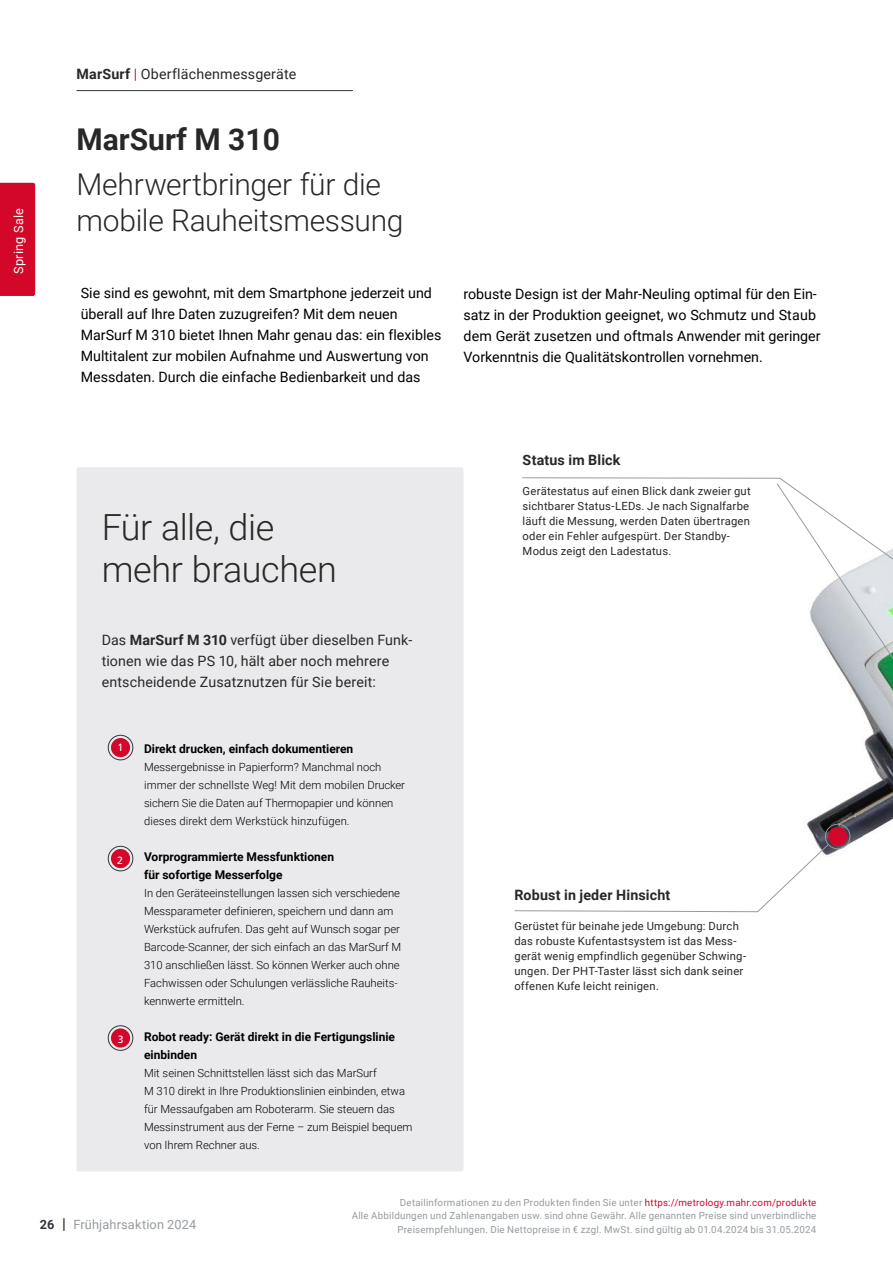
<style>
.page{position:relative;width:893px;height:1263px;background:#fff}
.page>*{position:absolute;margin:0;border:0;box-sizing:border-box;transform-origin:0 0}
.H1_24pt_Light{font:300 36px/42px "Roboto";letter-spacing:-.01em;color:#282827}
.H2_20pt_Light{font:300 30px/36px "Roboto";letter-spacing:-.01em;color:#282827}
.H2_20pt_Light_ohne_Abstand{font:700 30px "Roboto";color:#282827}
.P-Product-FeatureText{font:14.25px/21px "Roboto";color:#000}
.Einleitung_9_5_Regular{font:14.25px/21px "Roboto";letter-spacing:.01em;color:#282827}
.Einleitung_9_5_Regular_ohne_Abstand{font:700 14.25px "Roboto";letter-spacing:.01em;color:#282827}
.Dachzeile_9_5pt_Regular{font:14.25px "Roboto";letter-spacing:.01em;color:#282827}
.t1{font:12.75px "Roboto";letter-spacing:.015em;color:#969b9e}
.t2{font:12.75px "Roboto";letter-spacing:.015em;color:#fff}
.P-Product-FeatureText-2{font:700 12px/18px "Roboto";color:#000}
.P-Product-FeatureText-3{font:300 11.25px/18px "Roboto";color:#000}
.Infotext_7_5pt_Regular{font:11.25px/15px "Roboto";letter-spacing:.02em;color:#282827}
.BP3_Zahlen_White{font:10.5px "Frutiger LT Pro";color:#fff}
.t3{font:9.75px/13.5px "Roboto";letter-spacing:.025em;color:#969b9e;text-align:right}
.s1{font-weight:700}
.s2{color:#d3072a}
.s3{font-weight:700;color:#32383d}
.s4{font-weight:700;font-size:15px;color:#32383d}
</style>
<div class="page">
<div style="left:0;top:183px;width:35px;height:113px;background:#d3072a"></div>
<img style="left:805px;top:777px;width:88px;height:77px">
<div style="left:77px;top:467px;width:386px;height:704px;background:#eaeaec;border-radius:2px"></div>
<svg style="left:514px;top:843px;width:316px;height:69px"></svg>
<div style="left:825px;top:824px;width:25px;height:25px;border:1px solid #969b9e;border-radius:50%"></div>
<div style="left:828px;top:827px;width:19px;height:19px;background:#d3072a;border-radius:50%"></div>
<svg style="left:522px;top:477px;width:371px;height:300px"></svg>
<div style="left:108px;top:735px;width:25px;height:25px;border:1px solid #32383d;border-radius:50%"></div>
<div style="left:111px;top:738px;width:19px;height:19px;background:#d3072a;border-radius:50%"></div>
<div style="left:108px;top:846px;width:25px;height:25px;border:1px solid #32383d;border-radius:50%"></div>
<div style="left:111px;top:849px;width:19px;height:19px;background:#d3072a;border-radius:50%"></div>
<div style="left:108px;top:1025px;width:25px;height:26px;border:1px solid #32383d;border-radius:50%"></div>
<div style="left:111px;top:1028px;width:19px;height:19px;background:#d3072a;border-radius:50%"></div>
<hr style="left:77px;top:90px;width:276px;height:1px;background:#32383d">
<p class="t2" style="left:10px;top:274px;width:67px;rotate:-90deg">Spring Sale</p>
<p class="Dachzeile_9_5pt_Regular" style="left:77px;top:64px;width:221px"><span class="s1">MarSurf</span> <span class="s2">|</span> Oberflächenmessgeräte</p>
<p class="H2_20pt_Light_ohne_Abstand" style="left:77px;top:118px;width:205px">MarSurf M 310</p>
<p class="H2_20pt_Light" style="left:77px;top:165px;width:329px">Mehrwertbringer für die mobile Rauheitsmessung</p>
<p class="P-Product-FeatureText" style="left:81px;top:282px;width:362px">Sie sind es gewohnt, mit dem Smartphone jederzeit und überall auf Ihre Daten zuzugreifen? Mit dem neuen MarSurf M 310 bietet Ihnen Mahr genau das: ein flexibles Multitalent zur mobilen Aufnahme und Auswertung von Messdaten. Durch die einfache Bedienbarkeit und das</p>
<p class="P-Product-FeatureText" style="left:463px;top:283px;width:359px">robuste Design ist der Mahr-Neuling optimal für den Ein&shy;satz in der Produktion geeignet, wo Schmutz und Staub dem Gerät zusetzen und oftmals Anwender mit geringer Vorkenntnis die Qualitätskontrollen vornehmen.</p>
<p class="H1_24pt_Light" style="left:102px;top:505px;width:237px">Für alle, die mehr brauchen</p>
<p class="Einleitung_9_5_Regular" style="left:102px;top:629px;width:312px">Das <span class="s1">MarSurf M 310</span> verfügt über dieselben Funk&shy;tionen wie das PS 10, hält aber noch mehrere entscheidende Zusatznutzen für Sie bereit:</p>
<p class="BP3_Zahlen_White" style="left:117px;top:741px;width:7px">1</p>
<p class="BP3_Zahlen_White" style="left:117px;top:854px;width:7px">2</p>
<p class="BP3_Zahlen_White" style="left:118px;top:1033px;width:7px">3</p>
<p class="P-Product-FeatureText-2" style="left:144px;top:739px;width:211px">Direkt drucken, einfach dokumentieren</p>
<p class="P-Product-FeatureText-3" style="left:144px;top:757px;width:262px">Messergebnisse in Papierform? Manchmal noch immer der schnellste Weg! Mit dem mobilen Drucker sichern Sie die Daten auf Thermopapier und können dieses direkt dem Werkstück hinzufügen.</p>
<p class="P-Product-FeatureText-2" style="left:144px;top:847px;width:192px">Vorprogrammierte Messfunktionen für sofortige Messerfolge</p>
<p class="P-Product-FeatureText-3" style="left:144px;top:883px;width:259px">In den Geräteeinstellungen lassen sich verschiedene Messparameter definieren, speichern und dann am Werkstück aufrufen. Das geht auf Wunsch sogar per Barcode-Scanner, der sich einfach an das MarSurf M 310 anschließen lässt. So können Werker auch ohne Fachwissen oder Schulungen verlässliche Rauheits&shy;kennwerte ermitteln.</p>
<p class="P-Product-FeatureText-2" style="left:144px;top:1027px;width:253px">Robot ready: Gerät direkt in die Fertigungslinie einbinden</p>
<p class="P-Product-FeatureText-3" style="left:144px;top:1063px;width:270px">Mit seinen Schnittstellen lässt sich das MarSurf<br>M 310 direkt in Ihre Produktionslinien einbinden, etwa für Messaufgaben am Roboterarm. Sie steuern das Messinstrument aus der Ferne – zum Beispiel bequem von Ihrem Rechner aus.</p>
<p class="Einleitung_9_5_Regular_ohne_Abstand" style="left:523px;top:450px;width:99px">Status im Blick</p>
<p class="Infotext_7_5pt_Regular" style="left:523px;top:483px;width:230px">Gerätestatus auf einen Blick dank zweier gut sichtbarer Status-LEDs. Je nach Signalfarbe läuft die Messung, werden Daten übertragen oder ein Fehler aufgespürt. Der Standby-Modus zeigt den Ladestatus.</p>
<p class="Einleitung_9_5_Regular_ohne_Abstand" style="left:514px;top:885px;width:157px">Robust in jeder Hinsicht</p>
<p class="Infotext_7_5pt_Regular" style="left:514px;top:918px;width:233px">Gerüstet für beinahe jede Umgebung: Durch das robuste Kufentastsystem ist das Mess&shy;gerät wenig empfindlich gegenüber Schwing&shy;ungen. Der PHT-Taster lässt sich dank seiner offenen Kufe leicht reinigen.</p>
<p class="t1" style="left:40px;top:1215px;width:158px"><span class="s3">26</span> <span class="s4">|</span> Frühjahrsaktion 2024</p>
<p class="t3" style="left:352px;top:1195px;width:466px">Detailinformationen zu den Produkten finden Sie unter <span class="s2">https://metrology.mahr.com/produkte<br></span>Alle Abbildungen und Zahlenangaben usw. sind ohne Gewähr. Alle genannten Preise sind unverbindliche<br>Preisempfehlungen. Die Nettopreise in € zzgl. MwSt. sind gültig ab 01.04.2024 bis 31.05.2024</p>
</div>
